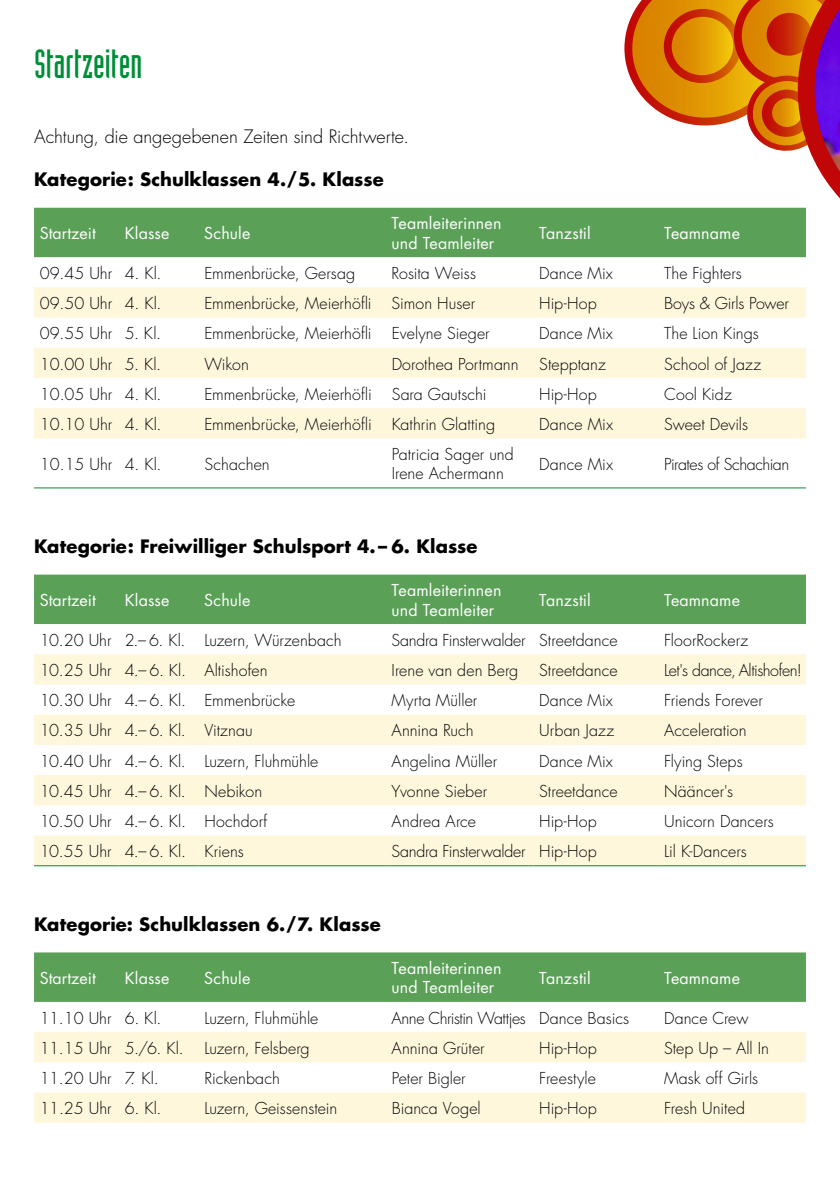
<style>
.page{position:relative;width:840px;height:1191px;background:#fff}
.page>*{position:absolute;margin:0;border:0;box-sizing:border-box;transform-origin:0 0}
.t1{font:40px "Industria LT Solid";color:#008d38}
.t2{font:700 18px "Futura Luzern";letter-spacing:.005em;color:#000}
.t3{font:300 18px "Futura Luzern";letter-spacing:-.005em;color:#000}
.t4{font:300 16px/19.2px "Futura Luzern";color:#000}
.t5{font:16px/19.2px "Futura Luzern";letter-spacing:.005em;color:#fff}
.t6{font:300 16px "Futura Luzern";letter-spacing:-.03em;color:#000}
.t7{font:300 16px "Futura Luzern";letter-spacing:-.025em;color:#000}
</style>
<div class="page">
<svg style="left:624px;top:0;width:215px;height:198px"></svg>
<div style="left:34px;top:208px;width:771px;height:49px;background:#5aa057"></div>
<svg style="left:34px;top:287px;width:771px;height:151px;fill:#fef7dc"></svg>
<hr style="left:34px;top:487px;width:85px;height:1px;background:#008d38">
<hr style="left:119px;top:487px;width:79px;height:1px;background:#008d38">
<hr style="left:198px;top:487px;width:188px;height:1px;background:#008d38">
<hr style="left:386px;top:487px;width:147px;height:1px;background:#008d38">
<hr style="left:533px;top:487px;width:125px;height:1px;background:#008d38">
<hr style="left:658px;top:487px;width:147px;height:1px;background:#008d38">
<div style="left:34px;top:574px;width:771px;height:50px;background:#5aa057"></div>
<svg style="left:34px;top:654px;width:771px;height:211px;fill:#fef7dc"></svg>
<hr style="left:34px;top:865px;width:85px;height:1px;background:#008d38">
<hr style="left:119px;top:865px;width:79px;height:1px;background:#008d38">
<hr style="left:198px;top:865px;width:188px;height:1px;background:#008d38">
<hr style="left:386px;top:865px;width:147px;height:1px;background:#008d38">
<hr style="left:533px;top:865px;width:125px;height:1px;background:#008d38">
<hr style="left:658px;top:865px;width:147px;height:1px;background:#008d38">
<div style="left:34px;top:952px;width:771px;height:50px;background:#5aa057"></div>
<svg style="left:34px;top:1032px;width:771px;height:90px;fill:#fef7dc"></svg>
<h1 class="t1" style="left:34px;top:42px;width:110px">Startzeiten</h1>
<p class="t3" style="left:34px;top:125px;width:376px">Achtung, die angegebenen Zeiten sind Richtwerte.</p>
<p class="t2" style="left:34px;top:167px;width:351px">Kategorie: Schulklassen 4./5. Klasse</p>
<p class="t5" style="left:40px;top:224px;width:58px">Startzeit</p>
<p class="t5" style="left:125px;top:224px;width:46px">Klasse</p>
<p class="t5" style="left:204px;top:224px;width:47px">Schule</p>
<p class="t5" style="left:391px;top:214px;width:111px">Teamleiterinnen und Teamleiter</p>
<p class="t5" style="left:539px;top:224px;width:53px">Tanzstil</p>
<p class="t5" style="left:663px;top:224px;width:77px">Teamname</p>
<p class="t4" style="left:40px;top:264px;width:123px">09.45 Uhr 4. Kl.</p>
<p class="t4" style="left:204px;top:264px;width:152px">Emmenbrücke, Gersag</p>
<p class="t4" style="left:391px;top:264px;width:86px">Rosita Weiss</p>
<p class="t4" style="left:539px;top:264px;width:75px">Dance Mix</p>
<p class="t4" style="left:663px;top:264px;width:79px">The Fighters</p>
<p class="t4" style="left:40px;top:294px;width:123px">09.50 Uhr 4. Kl.</p>
<p class="t4" style="left:204px;top:294px;width:272px">Emmenbrücke, Meierhöfli Simon Huser</p>
<p class="t4" style="left:539px;top:294px;width:59px">Hip-Hop</p>
<p class="t4" style="left:663px;top:294px;width:126px">Boys &amp; Girls Power</p>
<p class="t4" style="left:40px;top:324px;width:123px">09.55 Uhr 5. Kl.</p>
<p class="t4" style="left:204px;top:324px;width:287px">Emmenbrücke, Meierhöfli Evelyne Sieger</p>
<p class="t4" style="left:539px;top:324px;width:75px">Dance Mix</p>
<p class="t4" style="left:663px;top:324px;width:96px">The Lion Kings</p>
<p class="t4" style="left:40px;top:354px;width:123px">10.00 Uhr 5. Kl.</p>
<p class="t4" style="left:204px;top:354px;width:46px">Wikon</p>
<p class="t4" style="left:391px;top:354px;width:128px">Dorothea Portmann</p>
<p class="t4" style="left:539px;top:354px;width:68px">Stepptanz</p>
<p class="t4" style="left:663px;top:354px;width:99px">School of Jazz</p>
<p class="t4" style="left:40px;top:385px;width:123px">10.05 Uhr 4. Kl.</p>
<p class="t4" style="left:204px;top:385px;width:283px">Emmenbrücke, Meierhöfli Sara Gautschi</p>
<p class="t4" style="left:539px;top:385px;width:59px">Hip-Hop</p>
<p class="t4" style="left:663px;top:385px;width:69px">Cool Kidz</p>
<p class="t4" style="left:40px;top:415px;width:123px">10.10 Uhr 4. Kl.</p>
<p class="t4" style="left:204px;top:415px;width:292px">Emmenbrücke, Meierhöfli Kathrin Glatting</p>
<p class="t4" style="left:539px;top:415px;width:75px">Dance Mix</p>
<p class="t4" style="left:663px;top:415px;width:85px">Sweet Devils</p>
<p class="t4" style="left:40px;top:455px;width:123px">10.15 Uhr 4. Kl.</p>
<p class="t4" style="left:204px;top:455px;width:67px">Schachen</p>
<p class="t4" style="left:391px;top:445px;width:124px">Patricia Sager und<br>Irene Achermann</p>
<p class="t4" style="left:539px;top:455px;width:75px">Dance Mix</p>
<p class="t6" style="left:663px;top:454px;width:126px">Pirates of Schachian</p>
<p class="t2" style="left:34px;top:534px;width:444px">Kategorie: Freiwilliger Schulsport 4.– 6. Klasse</p>
<p class="t5" style="left:40px;top:590px;width:58px">Startzeit</p>
<p class="t5" style="left:125px;top:590px;width:46px">Klasse</p>
<p class="t5" style="left:204px;top:590px;width:47px">Schule</p>
<p class="t5" style="left:391px;top:581px;width:111px">Teamleiterinnen und Teamleiter</p>
<p class="t5" style="left:539px;top:590px;width:53px">Tanzstil</p>
<p class="t5" style="left:663px;top:590px;width:77px">Teamname</p>
<p class="t4" style="left:40px;top:631px;width:303px">10.20 Uhr 2.– 6. Kl. Luzern, Würzenbach</p>
<p class="t4" style="left:391px;top:631px;width:227px">Sandra Finsterwalder Streetdance</p>
<p class="t4" style="left:663px;top:631px;width:85px">FloorRockerz</p>
<p class="t4" style="left:40px;top:661px;width:229px">10.25 Uhr 4.– 6. Kl. Altishofen</p>
<p class="t4" style="left:391px;top:661px;width:128px">Irene van den Berg</p>
<p class="t4" style="left:539px;top:661px;width:80px">Streetdance</p>
<p class="t6" style="left:663px;top:660px;width:139px">Let's dance, Altishofen!</p>
<p class="t4" style="left:40px;top:691px;width:257px">10.30 Uhr 4.– 6. Kl. Emmenbrücke</p>
<p class="t4" style="left:391px;top:691px;width:87px">Myrta Müller</p>
<p class="t4" style="left:539px;top:691px;width:75px">Dance Mix</p>
<p class="t4" style="left:663px;top:691px;width:100px">Friends Forever</p>
<p class="t4" style="left:40px;top:721px;width:214px">10.35 Uhr 4.– 6. Kl. Vitznau</p>
<p class="t4" style="left:391px;top:721px;width:83px">Annina Ruch</p>
<p class="t4" style="left:539px;top:721px;width:77px">Urban Jazz</p>
<p class="t4" style="left:663px;top:721px;width:84px">Acceleration</p>
<p class="t4" style="left:40px;top:751px;width:280px">10.40 Uhr 4.– 6. Kl. Luzern, Fluhmühle</p>
<p class="t4" style="left:391px;top:751px;width:107px">Angelina Müller</p>
<p class="t4" style="left:539px;top:751px;width:75px">Dance Mix</p>
<p class="t4" style="left:663px;top:751px;width:80px">Flying Steps</p>
<p class="t4" style="left:40px;top:782px;width:224px">10.45 Uhr 4.– 6. Kl. Nebikon</p>
<p class="t4" style="left:391px;top:782px;width:97px">Yvonne Sieber</p>
<p class="t4" style="left:539px;top:782px;width:80px">Streetdance</p>
<p class="t4" style="left:663px;top:782px;width:70px">Nääncer's</p>
<p class="t4" style="left:40px;top:812px;width:229px">10.50 Uhr 4.– 6. Kl. Hochdorf</p>
<p class="t4" style="left:391px;top:812px;width:86px">Andrea Arce</p>
<p class="t4" style="left:539px;top:812px;width:59px">Hip-Hop</p>
<p class="t4" style="left:663px;top:812px;width:111px">Unicorn Dancers</p>
<p class="t4" style="left:40px;top:842px;width:205px">10.55 Uhr 4.– 6. Kl. Kriens</p>
<p class="t4" style="left:391px;top:842px;width:206px">Sandra Finsterwalder Hip-Hop</p>
<p class="t4" style="left:663px;top:842px;width:84px">Lil K-Dancers</p>
<p class="t2" style="left:34px;top:912px;width:348px">Kategorie: Schulklassen 6./7. Klasse</p>
<p class="t5" style="left:40px;top:968px;width:58px">Startzeit</p>
<p class="t5" style="left:125px;top:968px;width:46px">Klasse</p>
<p class="t5" style="left:204px;top:968px;width:47px">Schule</p>
<p class="t5" style="left:391px;top:959px;width:111px">Teamleiterinnen und Teamleiter</p>
<p class="t5" style="left:539px;top:968px;width:53px">Tanzstil</p>
<p class="t5" style="left:663px;top:968px;width:77px">Teamname</p>
<p class="t4" style="left:40px;top:1008px;width:123px">11.10 Uhr 6. Kl.</p>
<p class="t4" style="left:204px;top:1008px;width:116px">Luzern, Fluhmühle</p>
<p class="t7" style="left:391px;top:1008px;width:239px">Anne Christin Wattjes Dance Basics</p>
<p class="t4" style="left:663px;top:1008px;width:86px">Dance Crew</p>
<p class="t4" style="left:40px;top:1038px;width:145px">11.15 Uhr 5./6. Kl.</p>
<p class="t4" style="left:204px;top:1038px;width:107px">Luzern, Felsberg</p>
<p class="t4" style="left:391px;top:1038px;width:94px">Annina Grüter</p>
<p class="t4" style="left:539px;top:1038px;width:59px">Hip-Hop</p>
<p class="t4" style="left:663px;top:1038px;width:106px">Step Up – All In</p>
<p class="t4" style="left:40px;top:1069px;width:120px">11.20 Uhr 7. Kl.</p>
<p class="t4" style="left:204px;top:1069px;width:77px">Rickenbach</p>
<p class="t4" style="left:391px;top:1069px;width:75px">Peter Bigler</p>
<p class="t4" style="left:539px;top:1069px;width:58px">Freestyle</p>
<p class="t4" style="left:663px;top:1069px;width:96px">Mask off Girls</p>
<p class="t4" style="left:40px;top:1099px;width:123px">11.25 Uhr 6. Kl.</p>
<p class="t4" style="left:204px;top:1099px;width:134px">Luzern, Geissenstein</p>
<p class="t4" style="left:391px;top:1099px;width:91px">Bianca Vogel</p>
<p class="t4" style="left:539px;top:1099px;width:59px">Hip-Hop</p>
<p class="t4" style="left:663px;top:1099px;width:82px">Fresh United</p>
</div>
